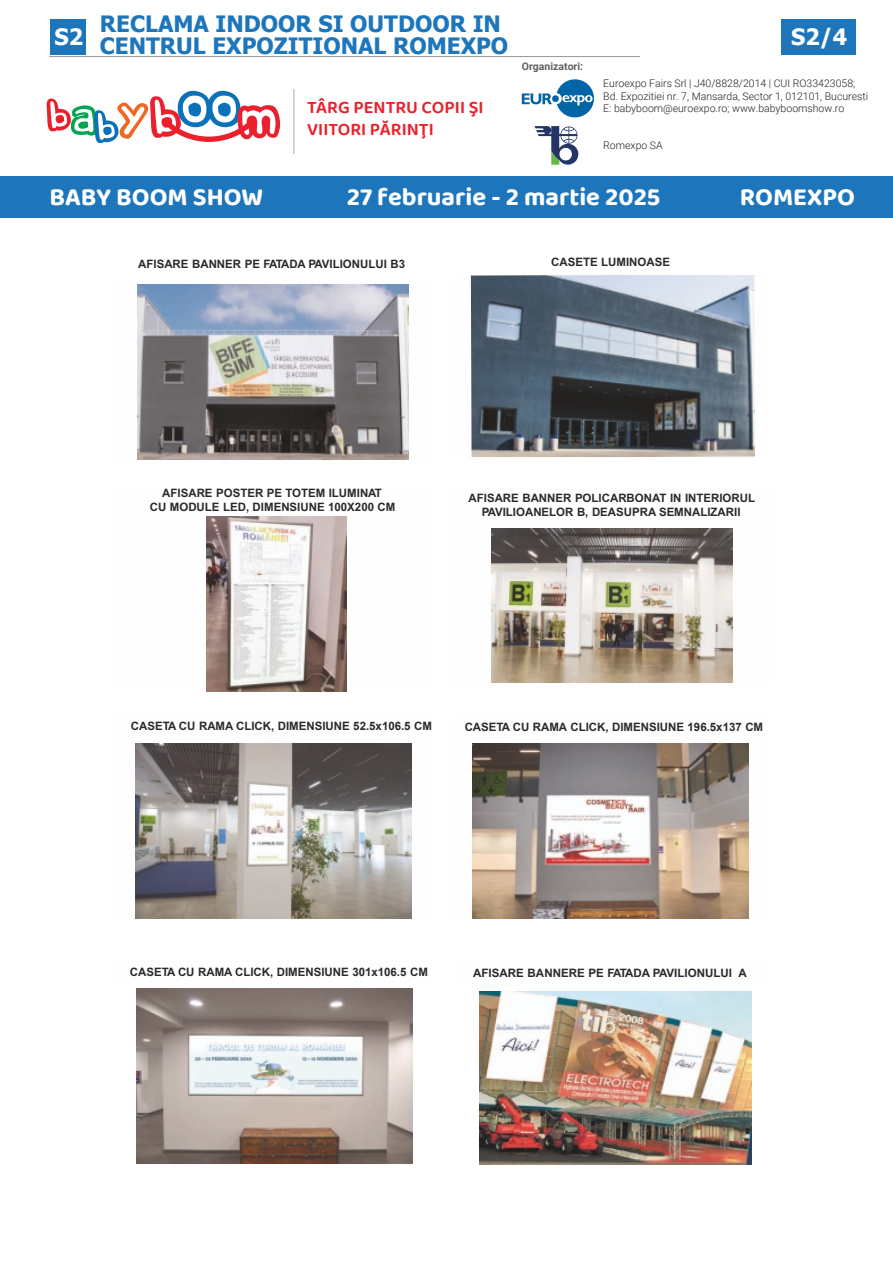
<style>
.page{position:relative;width:893px;height:1263px;background:#fff}
.page>*{position:absolute;margin:0;border:0;box-sizing:border-box;transform-origin:0 0}
.t1{font:700 25.5px "Baloo 2";color:#fff}
.t2{font:700 22.5px/22.5px "Tahoma";color:#1d76bc}
.t3{font:700 22.5px "Tahoma";color:#fff}
.t4{font:600 18.15px/21.8px "Baloo 2";color:#eb202c}
.t5{font:700 11.55px/14px "Arial";color:#2b2a29;text-align:center}
.t6{font:300 10.5px/12.6px "Roboto";color:#221f1f}
.t7{font:700 10.5px "Roboto";color:#5f605f}
.s1{font-style:inherit}
</style>
<div class="page">
<img style="left:138px;top:285px;width:270px;height:175px">
<img style="left:206px;top:516px;width:140px;height:175px">
<img style="left:492px;top:528px;width:240px;height:155px">
<img style="left:471px;top:275px;width:284px;height:182px">
<img style="left:136px;top:744px;width:276px;height:174px">
<img style="left:473px;top:744px;width:275px;height:174px">
<img style="left:137px;top:989px;width:276px;height:174px">
<img style="left:479px;top:991px;width:272px;height:174px">
<hr style="left:50px;top:56px;width:589px;height:1px;background:#939597">
<div style="left:50px;top:19px;width:36px;height:36px;background:#1d76bc"></div>
<div style="left:782px;top:19px;width:74px;height:36px;background:#1d76bc"></div>
<div style="left:0;top:176px;width:893px;height:42px;background:#1d76bc"></div>
<svg style="left:522px;top:79px;width:72px;height:38px"></svg>
<div style="left:552px;top:95px;width:7px;height:7px;background:#0365a5;border-radius:50%"></div>
<svg style="left:534px;top:126px;width:44px;height:39px"></svg>
<hr style="left:293px;top:89px;width:1px;height:65px;background:#aeaaa1">
<svg style="left:47px;top:91px;width:233px;height:52px"></svg>
<h2 class="t3" style="left:54px;top:21px;width:30px">S2</h2>
<h2 class="t2" style="left:100px;top:13px;width:410px">RECLAMA INDOOR SI OUTDOOR IN<br>CENTRUL EXPOZITIONAL ROMEXPO</h2>
<h3 class="t4" style="left:307px;top:97px;width:178px">TÂRG PENTRU COPII ŞI<br>VIITORI PĂRINŢI</h3>
<p class="t7" style="left:522px;top:59px;width:63px">Organizatori:</p>
<h2 class="t3" style="left:791px;top:21px;width:57px">S2<span class="s1">/</span>4</h2>
<p class="t6" style="left:603px;top:77px;width:266px">Euroexpo Fairs Srl | J40/8828/2014 | CUI RO33423058;<br>Bd. Expozitiei nr. 7, Mansarda, Sector 1, 012101, Bucuresti<br>E: babyboom@euroexpo.ro; www.babyboomshow.ro</p>
<p class="t6" style="left:603px;top:139px;width:61px">Romexpo SA</p>
<h1 class="t1" style="left:50px;top:181px;width:215px">BABY BOOM SHOW</h1>
<h1 class="t1" style="left:347px;top:181px;width:315px">27 februarie - 2 martie 2025</h1>
<h1 class="t1" style="left:740px;top:181px;width:117px">ROMEXPO</h1>
<p class="t5" style="left:138px;top:258px;width:268px">AFISARE BANNER PE FATADA PAVILIONULUI B3</p>
<p class="t5" style="left:551px;top:256px;width:120px">CASETE LUMINOASE</p>
<p class="t5" style="left:150px;top:487px;width:247px">AFISARE POSTER PE TOTEM ILUMINAT<br>CU MODULE LED, DIMENSIUNE 100X200 CM</p>
<p class="t5" style="left:468px;top:492px;width:288px">AFISARE BANNER POLICARBONAT IN INTERIORUL<br>PAVILIOANELOR B, DEASUPRA SEMNALIZARII</p>
<p class="t5" style="left:131px;top:720px;width:303px">CASETA CU RAMA CLICK, DIMENSIUNE 52.5x106.5 CM</p>
<p class="t5" style="left:465px;top:721px;width:300px">CASETA CU RAMA CLICK, DIMENSIUNE 196.5x137 CM</p>
<p class="t5" style="left:130px;top:966px;width:300px">CASETA CU RAMA CLICK, DIMENSIUNE 301x106.5 CM</p>
<p class="t5" style="left:473px;top:967px;width:275px">AFISARE BANNERE PE FATADA PAVILIONULUI A</p>
</div>
